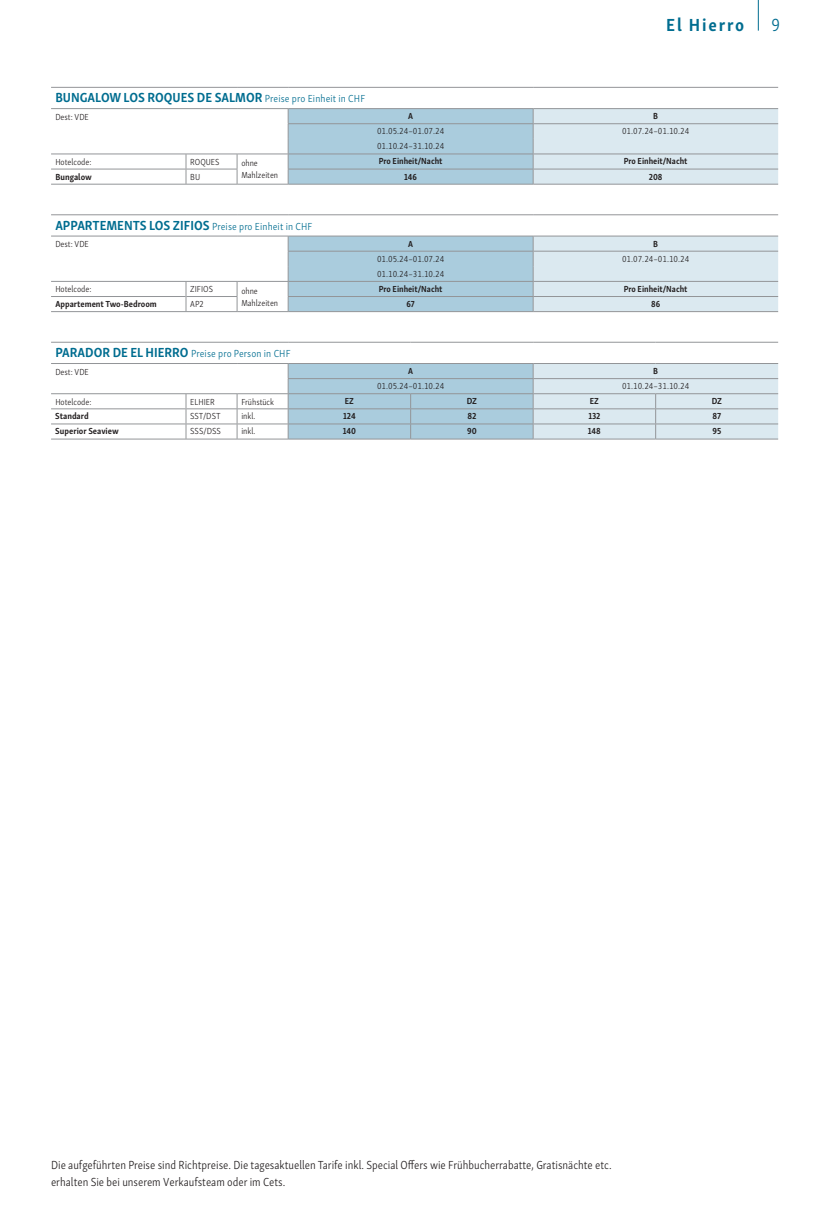
<style>
.page{position:relative;width:830px;height:1221px;background:#fff}
.page>*{position:absolute;margin:0;border:0;box-sizing:border-box;transform-origin:0 0}
.t1{font:700 18px "Skolar Sans Latn Cn";letter-spacing:.1em;color:#006d90}
.t2{font:300 18px "Skolar Sans Latn Cn";color:#006d90}
.t3{font:700 13.5px "Skolar Sans Latn Cn";color:#006d90}
.t4{font:300 12px/16.5px "Skolar Sans Latn Cn";color:#231f20}
.t5{font:300 10.5px "Skolar Sans Latn Cn";letter-spacing:.01em;color:#006d90}
.t6{font:300 9px/12px "Skolar Sans Latn Cn";color:#231f20}
.t7{font:700 9px "Skolar Sans Latn Cn";color:#231f20}
.s1{font-weight:300;font-size:10.5px}
.s2{font-weight:700;font-size:13.5px}
</style>
<div class="page">
<hr style="left:757px;top:0;width:1px;height:31px;background:#006d90">
<hr style="left:51px;top:154px;width:135px;height:1px;background:#939598">
<hr style="left:186px;top:154px;width:51px;height:1px;background:#939598">
<hr style="left:237px;top:154px;width:51px;height:1px;background:#939598">
<hr style="left:51px;top:169px;width:134px;height:1px;background:#939598">
<hr style="left:186px;top:169px;width:51px;height:1px;background:#939598">
<svg style="left:237px;top:154px;width:1px;height:30px"></svg>
<hr style="left:51px;top:184px;width:135px;height:1px;background:#939598">
<hr style="left:186px;top:184px;width:51px;height:1px;background:#939598">
<hr style="left:237px;top:184px;width:51px;height:1px;background:#939598">
<hr style="left:288px;top:184px;width:245px;height:1px;background:#939598">
<hr style="left:51px;top:108px;width:135px;height:1px;background:#939598">
<hr style="left:186px;top:108px;width:51px;height:1px;background:#939598">
<hr style="left:237px;top:108px;width:51px;height:1px;background:#939598">
<hr style="left:288px;top:108px;width:245px;height:1px;background:#939598">
<hr style="left:533px;top:108px;width:244px;height:1px;background:#939598">
<hr style="left:51px;top:87px;width:135px;height:1px;background:#939598">
<hr style="left:186px;top:87px;width:51px;height:1px;background:#939598">
<hr style="left:237px;top:87px;width:51px;height:1px;background:#939598">
<hr style="left:288px;top:87px;width:245px;height:1px;background:#939598">
<hr style="left:533px;top:87px;width:244px;height:1px;background:#939598">
<svg style="left:185px;top:154px;width:1px;height:30px"></svg>
<svg style="left:288px;top:109px;width:489px;height:75px"></svg>
<hr style="left:533px;top:169px;width:244px;height:1px;background:#939598">
<hr style="left:533px;top:184px;width:244px;height:1px;background:#939598">
<hr style="left:51px;top:281px;width:135px;height:1px;background:#939598">
<hr style="left:186px;top:281px;width:51px;height:1px;background:#939598">
<hr style="left:237px;top:281px;width:51px;height:1px;background:#939598">
<hr style="left:51px;top:296px;width:134px;height:1px;background:#939598">
<hr style="left:186px;top:296px;width:51px;height:1px;background:#939598">
<svg style="left:237px;top:282px;width:1px;height:29px"></svg>
<hr style="left:51px;top:311px;width:135px;height:1px;background:#939598">
<hr style="left:186px;top:311px;width:51px;height:1px;background:#939598">
<hr style="left:237px;top:311px;width:51px;height:1px;background:#939598">
<hr style="left:288px;top:311px;width:245px;height:1px;background:#939598">
<hr style="left:51px;top:236px;width:135px;height:1px;background:#939598">
<hr style="left:186px;top:236px;width:51px;height:1px;background:#939598">
<hr style="left:237px;top:236px;width:51px;height:1px;background:#939598">
<hr style="left:51px;top:214px;width:135px;height:1px;background:#939598">
<hr style="left:186px;top:214px;width:51px;height:1px;background:#939598">
<hr style="left:237px;top:214px;width:51px;height:1px;background:#939598">
<hr style="left:288px;top:214px;width:245px;height:1px;background:#939598">
<hr style="left:533px;top:214px;width:244px;height:1px;background:#939598">
<svg style="left:185px;top:282px;width:1px;height:29px"></svg>
<svg style="left:288px;top:236px;width:489px;height:75px"></svg>
<hr style="left:533px;top:296px;width:244px;height:1px;background:#939598">
<hr style="left:533px;top:311px;width:244px;height:1px;background:#939598">
<hr style="left:51px;top:393px;width:135px;height:1px;background:#939598">
<hr style="left:186px;top:393px;width:51px;height:1px;background:#939598">
<hr style="left:237px;top:393px;width:51px;height:1px;background:#939598">
<hr style="left:51px;top:408px;width:134px;height:1px;background:#939598">
<hr style="left:186px;top:408px;width:51px;height:1px;background:#939598">
<hr style="left:237px;top:408px;width:51px;height:1px;background:#939598">
<hr style="left:51px;top:423px;width:134px;height:1px;background:#939598">
<hr style="left:186px;top:423px;width:51px;height:1px;background:#939598">
<hr style="left:237px;top:423px;width:51px;height:1px;background:#939598">
<svg style="left:237px;top:394px;width:1px;height:45px"></svg>
<hr style="left:51px;top:439px;width:135px;height:1px;background:#939598">
<hr style="left:186px;top:439px;width:51px;height:1px;background:#939598">
<hr style="left:237px;top:439px;width:51px;height:1px;background:#939598">
<hr style="left:288px;top:439px;width:122px;height:1px;background:#939598">
<hr style="left:410px;top:439px;width:123px;height:1px;background:#939598">
<hr style="left:51px;top:363px;width:135px;height:1px;background:#939598">
<hr style="left:186px;top:363px;width:51px;height:1px;background:#939598">
<hr style="left:237px;top:363px;width:51px;height:1px;background:#939598">
<hr style="left:51px;top:342px;width:135px;height:1px;background:#939598">
<hr style="left:186px;top:342px;width:51px;height:1px;background:#939598">
<hr style="left:237px;top:342px;width:51px;height:1px;background:#939598">
<hr style="left:288px;top:342px;width:122px;height:1px;background:#939598">
<hr style="left:410px;top:342px;width:123px;height:1px;background:#939598">
<hr style="left:533px;top:342px;width:122px;height:1px;background:#939598">
<hr style="left:655px;top:342px;width:122px;height:1px;background:#939598">
<svg style="left:185px;top:394px;width:1px;height:45px"></svg>
<svg style="left:288px;top:363px;width:489px;height:76px"></svg>
<hr style="left:533px;top:408px;width:122px;height:1px;background:#939598">
<hr style="left:655px;top:408px;width:122px;height:1px;background:#939598">
<hr style="left:533px;top:423px;width:122px;height:1px;background:#939598">
<hr style="left:655px;top:423px;width:122px;height:1px;background:#939598">
<hr style="left:533px;top:439px;width:122px;height:1px;background:#939598">
<hr style="left:655px;top:439px;width:122px;height:1px;background:#939598">
<h1 class="t1" style="left:666px;top:10px;width:79px">El Hierro</h1>
<h1 class="t2" style="left:771px;top:11px;width:10px">9</h1>
<h2 class="t3" style="left:55px;top:87px;width:311px">BUNGALOW LOS ROQUES DE SALMOR <span class="s1">Preise pro Einheit in CHF</span></h2>
<p class="t6" style="left:55px;top:110px;width:35px">Dest: VDE</p>
<p class="t7" style="left:408px;top:109px;width:6px">A</p>
<p class="t7" style="left:653px;top:109px;width:6px">B</p>
<p class="t6" style="left:377px;top:124px;width:69px">01.05.24–01.07.24</p>
<p class="t6" style="left:621px;top:124px;width:69px">01.07.24–01.10.24</p>
<p class="t6" style="left:377px;top:139px;width:69px">01.10.24–31.10.24</p>
<p class="t6" style="left:55px;top:155px;width:38px">Hotelcode:</p>
<p class="t6" style="left:190px;top:155px;width:31px">ROQUES</p>
<p class="t6" style="left:241px;top:157px;width:38px">ohne<br>Mahlzeiten</p>
<p class="t7" style="left:378px;top:154px;width:65px">Pro Einheit/Nacht</p>
<p class="t7" style="left:623px;top:154px;width:65px">Pro Einheit/Nacht</p>
<p class="t7" style="left:55px;top:169px;width:38px">Bungalow</p>
<p class="t6" style="left:190px;top:170px;width:11px">BU</p>
<p class="t7" style="left:404px;top:169px;width:14px">146</p>
<p class="t7" style="left:648px;top:169px;width:15px">208</p>
<h2 class="t3" style="left:55px;top:214px;width:258px">APPARTEMENTS LOS ZIFIOS <span class="s1">Preise pro Einheit in CHF</span></h2>
<p class="t6" style="left:55px;top:237px;width:35px">Dest: VDE</p>
<p class="t7" style="left:408px;top:236px;width:6px">A</p>
<p class="t7" style="left:653px;top:236px;width:6px">B</p>
<p class="t6" style="left:377px;top:252px;width:69px">01.05.24–01.07.24</p>
<p class="t6" style="left:621px;top:252px;width:69px">01.07.24–01.10.24</p>
<p class="t6" style="left:377px;top:267px;width:69px">01.10.24–31.10.24</p>
<p class="t6" style="left:55px;top:283px;width:38px">Hotelcode:</p>
<p class="t6" style="left:190px;top:283px;width:24px">ZIFIOS</p>
<p class="t6" style="left:241px;top:284px;width:38px">ohne<br>Mahlzeiten</p>
<p class="t7" style="left:378px;top:281px;width:65px">Pro Einheit/Nacht</p>
<p class="t7" style="left:623px;top:281px;width:65px">Pro Einheit/Nacht</p>
<p class="t7" style="left:55px;top:296px;width:103px">Appartement Two-Bedroom</p>
<p class="t6" style="left:190px;top:297px;width:15px">AP2</p>
<p class="t7" style="left:406px;top:296px;width:10px">67</p>
<p class="t7" style="left:650px;top:296px;width:11px">86</p>
<p class="t5" style="left:55px;top:346px;width:237px"><span class="s2">PARADOR DE EL HIERRO</span> Preise pro Person in CHF</p>
<p class="t6" style="left:55px;top:365px;width:35px">Dest: VDE</p>
<p class="t7" style="left:408px;top:363px;width:6px">A</p>
<p class="t7" style="left:653px;top:363px;width:6px">B</p>
<p class="t6" style="left:377px;top:379px;width:69px">01.05.24–01.10.24</p>
<p class="t6" style="left:621px;top:379px;width:69px">01.10.24–31.10.24</p>
<p class="t6" style="left:55px;top:395px;width:38px">Hotelcode:</p>
<p class="t6" style="left:190px;top:395px;width:26px">ELHIER</p>
<p class="t6" style="left:241px;top:395px;width:34px">Frühstück</p>
<p class="t7" style="left:345px;top:394px;width:11px">EZ</p>
<p class="t7" style="left:466px;top:394px;width:12px">DZ</p>
<p class="t7" style="left:589px;top:394px;width:11px">EZ</p>
<p class="t7" style="left:711px;top:394px;width:12px">DZ</p>
<p class="t7" style="left:55px;top:409px;width:35px">Standard</p>
<p class="t6" style="left:190px;top:409px;width:32px">SST/DST</p>
<p class="t6" style="left:241px;top:409px;width:15px">inkl.</p>
<p class="t7" style="left:343px;top:409px;width:14px">124</p>
<p class="t7" style="left:467px;top:409px;width:11px">82</p>
<p class="t7" style="left:588px;top:409px;width:14px">132</p>
<p class="t7" style="left:712px;top:409px;width:10px">87</p>
<p class="t7" style="left:55px;top:424px;width:65px">Superior Seaview</p>
<p class="t6" style="left:190px;top:425px;width:32px">SSS/DSS</p>
<p class="t6" style="left:241px;top:425px;width:15px">inkl.</p>
<p class="t7" style="left:342px;top:424px;width:15px">140</p>
<p class="t7" style="left:467px;top:424px;width:11px">90</p>
<p class="t7" style="left:587px;top:424px;width:14px">148</p>
<p class="t7" style="left:712px;top:424px;width:10px">95</p>
<h3 class="t4" style="left:51px;top:1155px;width:562px">Die aufgeführten Preise sind Richtpreise. Die tagesaktuellen Tarife inkl. Special Offers wie Frühbucherrabatte, Gratisnächte etc. erhalten Sie bei unserem Verkaufsteam oder im Cets.</h3>
</div>
